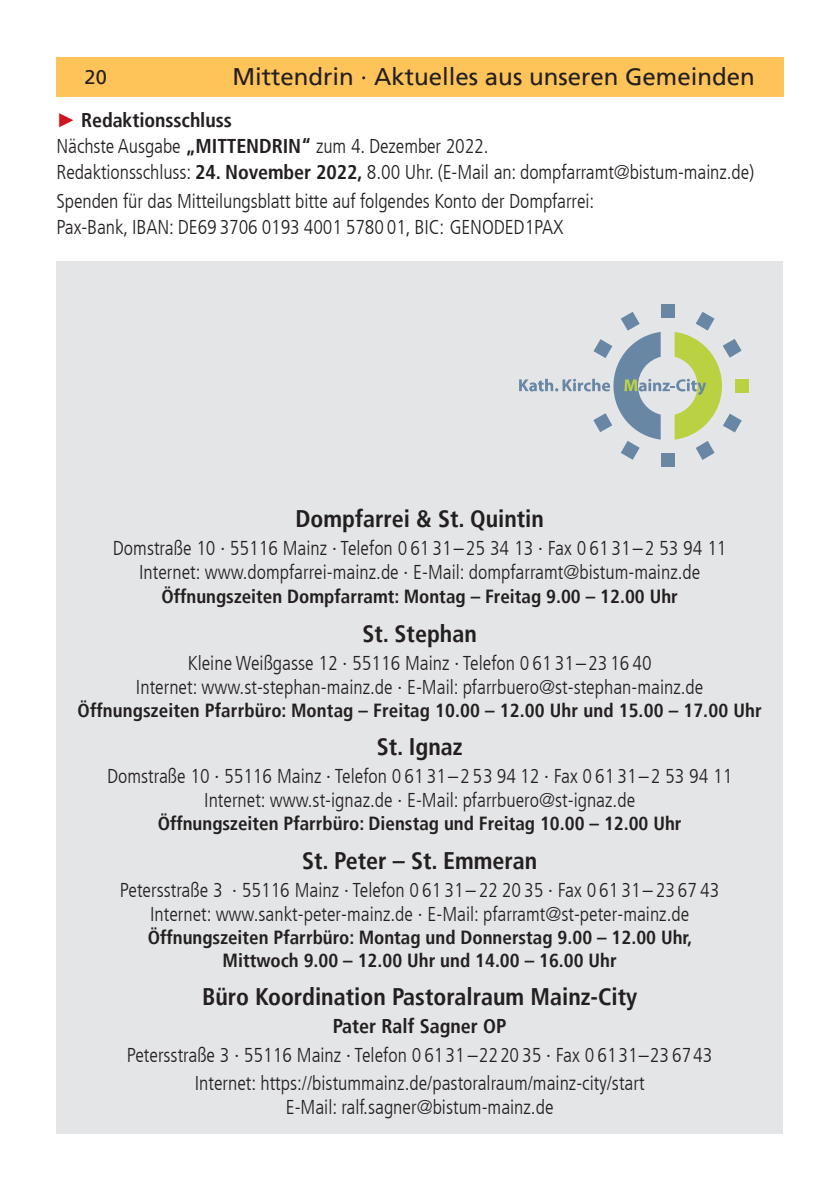
<style>
.page{position:relative;width:840px;height:1191px;background:#fff}
.page>*{position:absolute;margin:0;border:0;box-sizing:border-box;transform-origin:0 0}
.t1{font:700 condensed 24px "Frutiger LT";color:#231f20}
.t2{font:24px "Frutiger LT";color:#231f20}
.t3{font:300 condensed 20px/26px "Frutiger LT";color:#231f20}
.t4{font:700 condensed 20px "Frutiger LT";color:#231f20}
.t5{font:20px "Frutiger LT";color:#231f20}
.t6{font:700 condensed 19px/23px "Frutiger LT";color:#231f20;text-align:center}
.s1{font-family:"Arial";font-weight:400;font-stretch:normal;color:#cd151d}
.s2{font-weight:700}
</style>
<div class="page">
<div style="left:56px;top:57px;width:726px;height:39px;background:#fec459"></div>
<div style="left:56px;top:261px;width:726px;height:873px;background:#e4e5e7"></div>
<div style="left:662px;top:307px;width:14px;height:13px;background:#6887a5"></div>
<svg style="left:748px;top:381px;width:1px;height:12px"></svg>
<div style="left:660px;top:304px;width:14px;height:14px;background:#6887a5"></div>
<div style="left:735px;top:379px;width:13px;height:14px;background:#bad241"></div>
<div style="left:660px;top:453px;width:14px;height:14px;background:#6887a5"></div>
<svg style="left:519px;top:312px;width:223px;height:150px"></svg>
<p class="t5" style="left:84px;top:66px;width:24px">20</p>
<p class="t2" style="left:232px;top:62px;width:523px">Mittendrin · Aktuelles aus unseren Gemeinden</p>
<p class="t3" style="left:56px;top:107px;width:699px"><span class="s1">►</span> <span class="s2">Redaktionsschluss<br></span>Nächste Ausgabe <span class="s2">„MITTENDRIN“</span> zum 4. Dezember 2022.<br>Redaktionsschluss: <span class="s2">24. November 2022,</span> 8.00 Uhr. (E-Mail an: dompfarramt@bistum-mainz.de)</p>
<p class="t3" style="left:56px;top:188px;width:539px">Spenden für das Mitteilungsblatt bitte auf folgendes Konto der Dompfarrei:<br>Pax-Bank, IBAN: DE69 3706 0193 4001 5780 01, BIC: GENODED1PAX</p>
<p class="t1" style="left:295px;top:504px;width:250px">Dompfarrei &amp; St. Quintin</p>
<p class="t3" style="left:113px;top:535px;width:615px">Domstraße 10 · 55116 Mainz · Telefon 0 61 31–25 34 13 · Fax 0 61 31–2 53 94 11</p>
<p class="t3" style="left:139px;top:559px;width:562px">Internet: www.dompfarrei-mainz.de · E-Mail: dompfarramt@bistum-mainz.de</p>
<p class="t6" style="left:161px;top:585px;width:517px">Öffnungszeiten Dompfarramt: Montag – Freitag 9.00 – 12.00 Uhr</p>
<p class="t1" style="left:362px;top:619px;width:116px">St. Stephan</p>
<p class="t3" style="left:187px;top:650px;width:465px">Kleine Weißgasse 12 · 55116 Mainz · Telefon 0 61 31–23 16 40</p>
<p class="t3" style="left:136px;top:674px;width:568px">Internet: www.st-stephan-mainz.de · E-Mail: pfarrbuero@st-stephan-mainz.de</p>
<p class="t6" style="left:78px;top:699px;width:685px">Öffnungszeiten Pfarrbüro: Montag – Freitag 10.00 – 12.00 Uhr und 15.00 – 17.00 Uhr</p>
<p class="t1" style="left:376px;top:732px;width:87px">St. Ignaz</p>
<p class="t3" style="left:107px;top:763px;width:626px">Domstraße 10 · 55116 Mainz · Telefon 0 61 31–2 53 94 12 · Fax 0 61 31–2 53 94 11</p>
<p class="t3" style="left:204px;top:787px;width:432px">Internet: www.st-ignaz.de · E-Mail: pfarrbuero@st-ignaz.de</p>
<p class="t6" style="left:158px;top:812px;width:525px">Öffnungszeiten Pfarrbüro: Dienstag und Freitag 10.00 – 12.00 Uhr</p>
<p class="t1" style="left:302px;top:846px;width:237px">St. Peter – St. Emmeran</p>
<p class="t3" style="left:120px;top:877px;width:600px">Petersstraße 3 · 55116 Mainz · Telefon 0 61 31– 22 20 35 · Fax 0 61 31– 23 67 43</p>
<p class="t3" style="left:150px;top:901px;width:540px">Internet: www.sankt-peter-mainz.de · E-Mail: pfarramt@st-peter-mainz.de</p>
<p class="t6" style="left:148px;top:925px;width:545px">Öffnungszeiten Pfarrbüro: Montag und Donnerstag 9.00 – 12.00 Uhr,<br>Mittwoch 9.00 – 12.00 Uhr und 14.00 – 16.00 Uhr</p>
<p class="t1" style="left:202px;top:982px;width:436px">Büro Koordination Pastoralraum Mainz-City</p>
<p class="t4" style="left:333px;top:1014px;width:175px">Pater Ralf Sagner OP</p>
<p class="t3" style="left:127px;top:1042px;width:586px">Petersstraße 3 · 55116 Mainz · Telefon 0 6131 –2220 35 · Fax 0 6131–23 6743</p>
<p class="t3" style="left:195px;top:1071px;width:451px;line-height:24px;text-align:center">Internet: https://bistummainz.de/pastoralraum/mainz-city/start<br>E-Mail: ralf.sagner@bistum-mainz.de</p>
</div>
